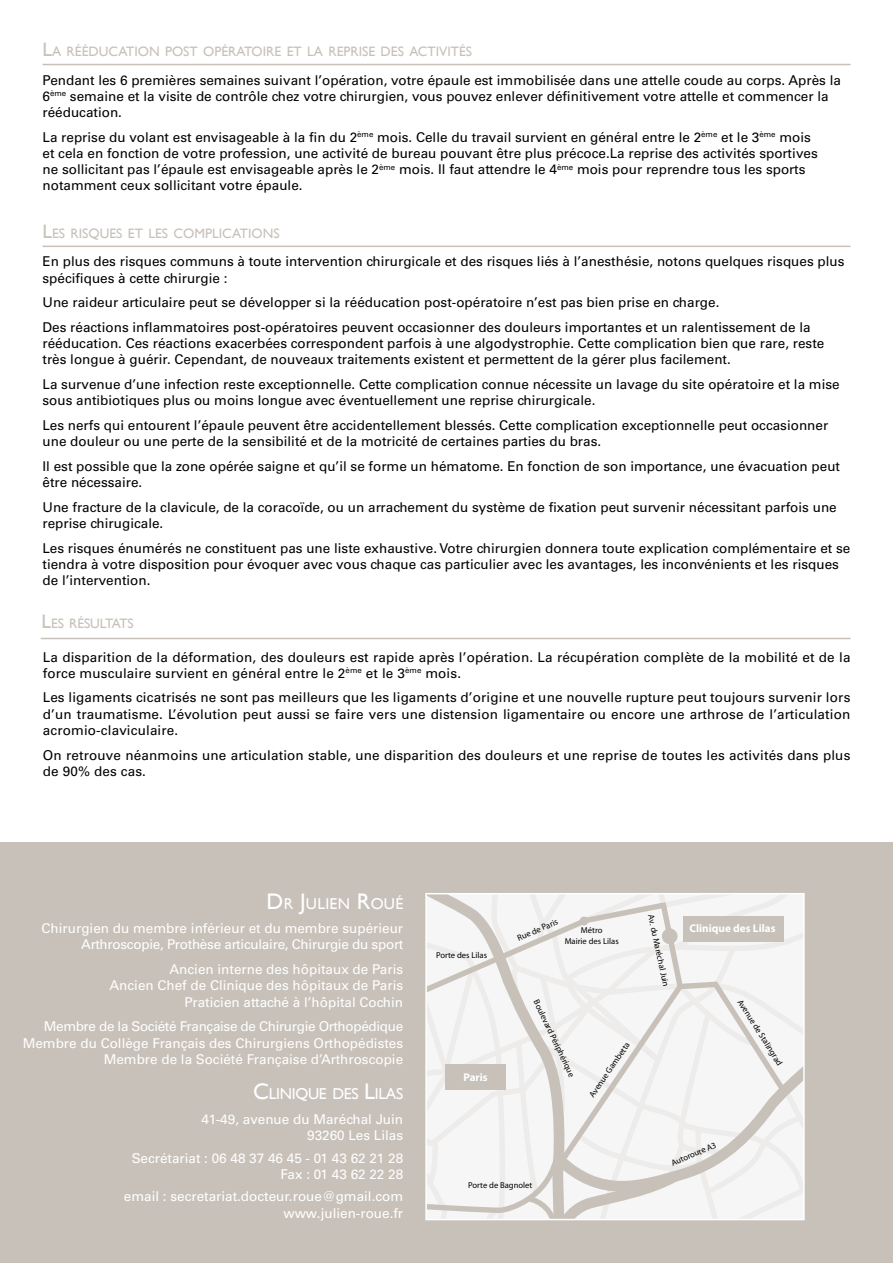
<style>
.page{position:relative;width:893px;height:1263px;background:#fff}
.page>*{position:absolute;margin:0;border:0;box-sizing:border-box;transform-origin:0 0}
.t1{font:15.75px "Gill Sans";letter-spacing:-.02em;color:#fff}
.t2{font:13.65px "Gill Sans";color:#c7c1b9}
.t3{font:13.5px/16.2px "Univers";color:#000}
.t4{font:13.5px/16.2px "Univers";color:#fff;text-align:right}
.t5{font:13.5px/16.2px "Univers";letter-spacing:-.02em;color:#fff;text-align:right}
.t6{font:700 11.25px "Myriad Pro";color:#fff}
.t7{font:8.55px/10.4px "Myriad Pro";color:#000;text-align:center}
.s1{font-size:19.5px}
.s2{font-size:22.5px}
</style>
<div class="page">
<div style="left:0;top:842px;width:893px;height:421px;background:#c7c1b9"></div>
<hr style="left:41px;top:638px;width:809px;height:1px;background:#c7c1b9">
<hr style="left:43px;top:246px;width:807px;height:1px;background:#c7c1b9">
<hr style="left:43px;top:64px;width:807px;height:1px;background:#c7c1b9">
<svg style="left:428px;top:896px;width:374px;height:321px;background:#efeeed"></svg>
<div style="left:683px;top:916px;width:101px;height:25px;background:#c7c1b9"></div>
<div style="left:445px;top:1064px;width:61px;height:26px;background:#c7c1b9"></div>
<div style="left:580px;top:916px;width:8px;height:9px;background:#c7c1b9;border-radius:50%"></div>
<div style="left:662px;top:928px;width:15px;height:16px;background:#c7c1b9;border-radius:50%"></div>
<div style="left:425px;top:893px;width:380px;height:327px;border:2px solid #fff"></div>
<p class="t2" style="left:43px;top:43px;width:430px"><span class="s1">L</span>A RÉÉDUCATION POST OPÉRATOIRE ET LA REPRISE DES ACTIVITÉS</p>
<p class="t3" style="left:43px;top:72px;width:800px">Pendant les 6 premières semaines suivant l’opération, votre épaule est immobilisée dans une attelle coude au corps. Après la<br>6<sup>ème</sup> semaine et la visite de contrôle chez votre chirurgien, vous pouvez enlever définitivement votre attelle et commencer la rééducation.</p>
<p class="t3" style="left:43px;top:129px;width:777px">La reprise du volant est envisageable à la fin du 2<sup>ème</sup> mois. Celle du travail survient en général entre le 2<sup>ème</sup> et le 3<sup>ème</sup> mois et cela en fonction de votre profession, une activité de bureau pouvant être plus précoce.La reprise des activités sportives ne sollicitant pas l’épaule est envisageable après le 2<sup>ème</sup> mois. Il faut attendre le 4<sup>ème</sup> mois pour reprendre tous les sports notamment ceux sollicitant votre épaule.</p>
<p class="t2" style="left:43px;top:225px;width:238px"><span class="s1">L</span>ES RISQUES ET LES COMPLICATIONS</p>
<p class="t3" style="left:43px;top:254px;width:803px">En plus des risques communs à toute intervention chirurgicale et des risques liés à l’anesthésie, notons quelques risques plus spécifiques à cette chirurgie :</p>
<p class="t3" style="left:43px;top:290px;width:770px;line-height:24.8px">Une raideur articulaire peut se développer si la rééducation post-opératoire n’est pas bien prise en charge.<br>Des réactions inflammatoires post-opératoires peuvent occasionner des douleurs importantes et un ralentissement de la</p>
<p class="t3" style="left:43px;top:335px;width:783px">rééducation. Ces réactions exacerbées correspondent parfois à une algodystrophie. Cette complication bien que rare, reste très longue à guérir. Cependant, de nouveaux traitements existent et permettent de la gérer plus facilement.</p>
<p class="t3" style="left:43px;top:376px;width:799px">La survenue d’une infection reste exceptionnelle. Cette complication connue nécessite un lavage du site opératoire et la mise sous antibiotiques plus ou moins longue avec éventuellement une reprise chirurgicale.</p>
<p class="t3" style="left:43px;top:417px;width:787px">Les nerfs qui entourent l’épaule peuvent être accidentellement blessés. Cette complication exceptionnelle peut occasionner une douleur ou une perte de la sensibilité et de la motricité de certaines parties du bras.</p>
<p class="t3" style="left:43px;top:458px;width:799px">Il est possible que la zone opérée saigne et qu’il se forme un hématome. En fonction de son importance, une évacuation peut être nécessaire.</p>
<p class="t3" style="left:43px;top:499px;width:796px">Une fracture de la clavicule, de la coracoïde, ou un arrachement du système de fixation peut survenir nécessitant parfois une reprise chirugicale.</p>
<p class="t3" style="left:43px;top:540px;width:809px">Les risques énumérés ne constituent pas une liste exhaustive. Votre chirurgien donnera toute explication complémentaire et se tiendra à votre disposition pour évoquer avec vous chaque cas particulier avec les avantages, les inconvénients et les risques de l’intervention.</p>
<p class="t2" style="left:42px;top:615px;width:93px"><span class="s1">L</span>ES RÉSULTATS</p>
<p class="t3" style="left:43px;top:649px;width:809px">La disparition de la déformation, des douleurs est rapide après l’opération. La récupération complète de la mobilité et de la force musculaire survient en général entre le 2<sup>ème</sup> et le 3<sup>ème</sup> mois.</p>
<p class="t3" style="left:43px;top:690px;width:809px;text-align:justify">Les ligaments cicatrisés ne sont pas meilleurs que les ligaments d’origine et une nouvelle rupture peut toujours survenir lors d’un traumatisme. L’évolution peut aussi se faire vers une distension ligamentaire ou encore une arthrose de l’articulation acromio-claviculaire.</p>
<p class="t3" style="left:43px;top:747px;width:809px">On retrouve néanmoins une articulation stable, une disparition des douleurs et une reprise de toutes les activités dans plus de 90% des cas.</p>
<p class="t1" style="left:267px;top:894px;width:138px"><span class="s2">D</span>R <span class="s2">J</span>ULIEN <span class="s2">R</span>OUÉ</p>
<p class="t5" style="left:42px;top:920px;width:363px">Chirurgien du membre inférieur et du membre supérieur<br>Arthroscopie, Prothèse articulaire, Chirurgie du sport</p>
<p class="t4" style="left:110px;top:961px;width:295px">Ancien interne des hôpitaux de Paris<br>Ancien Chef de Clinique des hôpitaux de Paris<br>Praticien attaché à l’hôpital Cochin</p>
<p class="t4" style="left:23px;top:1018px;width:382px">Membre de la Société Française de Chirurgie Orthopédique<br>Membre du Collège Français des Chirurgiens Orthopédistes<br>Membre de la Société Française d’Arthroscopie</p>
<p class="t1" style="left:253px;top:1085px;width:150px"><span class="s2">C</span>LINIQUE DES <span class="s2">L</span>ILAS</p>
<p class="t4" style="left:201px;top:1111px;width:203px">41-49, avenue du Maréchal Juin<br>93260 Les Lilas</p>
<p class="t4" style="left:132px;top:1150px;width:273px">Secrétariat : 06 48 37 46 45 - 01 43 62 21 28<br>Fax : 01 43 62 22 28</p>
<p class="t4" style="left:124px;top:1189px;width:281px">email : secretariat.docteur.roue@gmail.com www.julien-roue.fr</p>
<p class="t7" style="left:436px;top:949px;width:52px">Porte des Lilas</p>
<p class="t6" style="left:463px;top:1069px;width:26px">Paris</p>
<p class="t7" style="left:516px;top:933px;width:45px;rotate:-23deg">Rue de Paris</p>
<p class="t7" style="left:565px;top:925px;width:56px">Métro<br>Mairie des Lilas</p>
<p class="t7" style="left:540px;top:998px;width:86px;rotate:64deg">Boulevard Périphérique</p>
<p class="t7" style="left:587px;top:1093px;width:66px;rotate:-55deg">Avenue Gambetta</p>
<p class="t7" style="left:468px;top:1180px;width:66px">Porte de Bagnolet</p>
<p class="t7" style="left:656px;top:914px;width:75px;rotate:78deg">Av. du Maréchal Juin</p>
<p class="t6" style="left:689px;top:921px;width:88px">Clinique des Lilas</p>
<p class="t7" style="left:744px;top:997px;width:78px;rotate:58deg">Avenue de Stalingrad</p>
<p class="t7" style="left:669px;top:1158px;width:50px;rotate:-23deg">Autoroute A3</p>
</div>
